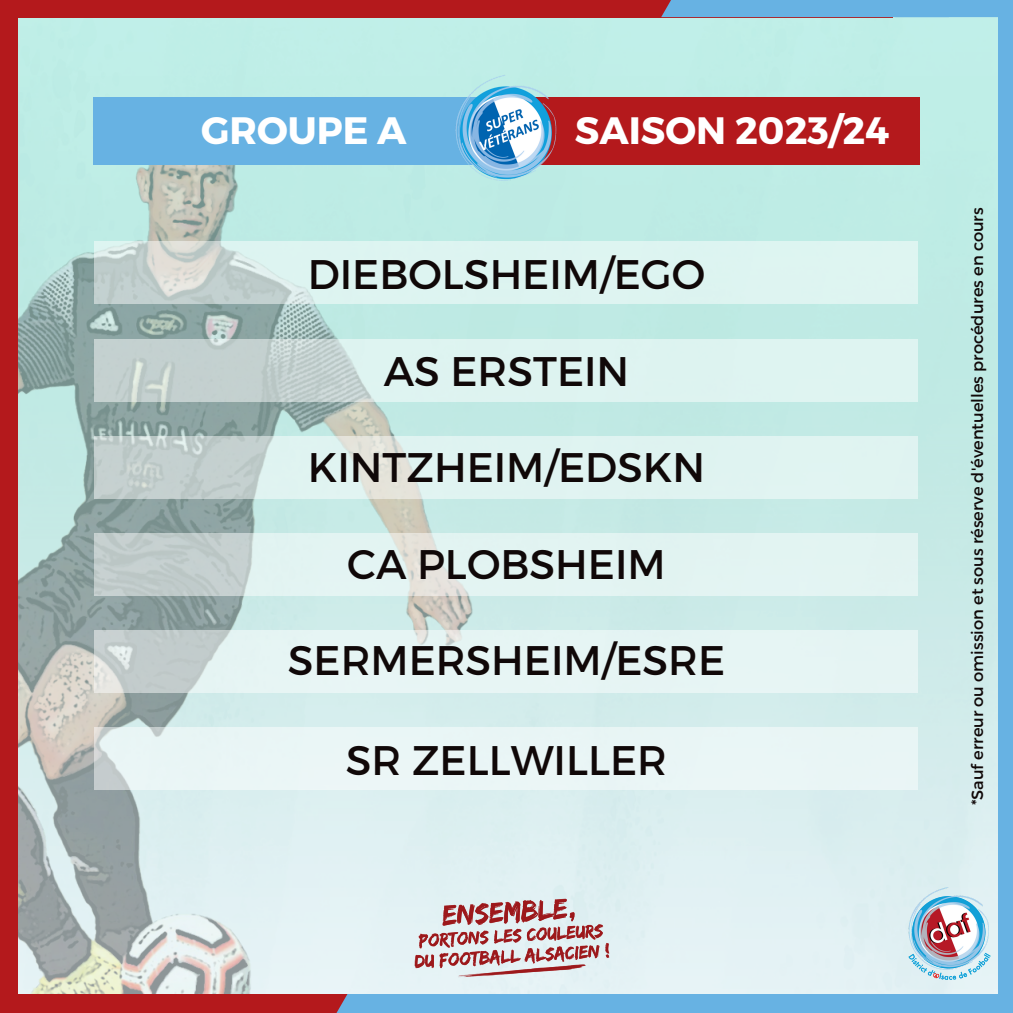
<style>
.page{position:relative;width:1013px;height:1013px;background:#fff}
.page>*{position:absolute;margin:0;border:0;box-sizing:border-box;transform-origin:0 0}
.t1{font:41.25px "Montserrat";color:#100808}
.t2{font:700 38.12px "Montserrat";color:#fff}
.t3{font:16.25px "Montserrat";color:#100808}
</style>
<div class="page">
<img style="left:18px;top:17px;width:979px;height:977px">
<img style="left:18px;top:69px;width:883px;height:925px">
<div style="left:997px;top:0;width:15px;height:1012px;background:#67b2e3"></div>
<div style="left:171px;top:994px;width:841px;height:18px;background:#67b2e3"></div>
<div style="left:0;top:0;width:892px;height:17px;background:#b4191c"></div>
<div style="left:661px;top:0;width:287px;height:17px;background:#67b2e3"></div>
<div style="left:895px;top:0;width:117px;height:17px;background:#67b2e3"></div>
<div style="left:0;top:0;width:18px;height:1012px;background:#b4191c"></div>
<div style="left:181px;top:994px;width:166px;height:18px;background:#b4191c"></div>
<div style="left:0;top:994px;width:275px;height:18px;background:#b4191c"></div>
<img style="left:907px;top:886px;width:83px;height:96px">
<img style="left:402px;top:894px;width:208px;height:87px">
<div style="left:93px;top:97px;width:403px;height:68px;background:#67b2e3"></div>
<div style="left:516px;top:97px;width:404px;height:68px;background:#b4191c"></div>
<img style="left:447px;top:70px;width:118px;height:117px">
<svg style="left:95px;top:241px;width:823px;height:63px;background:#d9edea"></svg>
<svg style="left:95px;top:339px;width:823px;height:62px;background:#d5e8e5"></svg>
<svg style="left:95px;top:436px;width:823px;height:62px;background:#d9eae8"></svg>
<svg style="left:95px;top:533px;width:823px;height:62px;background:#dcebe9"></svg>
<svg style="left:95px;top:630px;width:823px;height:62px;background:#e1efee"></svg>
<div style="left:95px;top:727px;width:823px;height:63px;background:#e9f5f6"></div>
<p class="t2" style="left:201px;top:106px;width:207px">GROUPE A</p>
<p class="t2" style="left:575px;top:106px;width:316px">SAISON 2023/24</p>
<p class="t1" style="left:308px;top:248px;width:399px">DIEBOLSHEIM/EGO</p>
<p class="t1" style="left:384px;top:344px;width:247px">AS ERSTEIN</p>
<p class="t1" style="left:308px;top:441px;width:399px">KINTZHEIM/EDSKN</p>
<p class="t1" style="left:347px;top:537px;width:320px">CA PLOBSHEIM</p>
<p class="t1" style="left:288px;top:633px;width:438px">SERMERSHEIM/ESRE</p>
<p class="t1" style="left:346px;top:733px;width:322px">SR ZELLWILLER</p>
<p class="t3" style="left:966px;top:805px;width:599px;rotate:-90deg">*Sauf erreur ou omission et sous réserve d'éventuelles procédures en cours</p>
</div>
